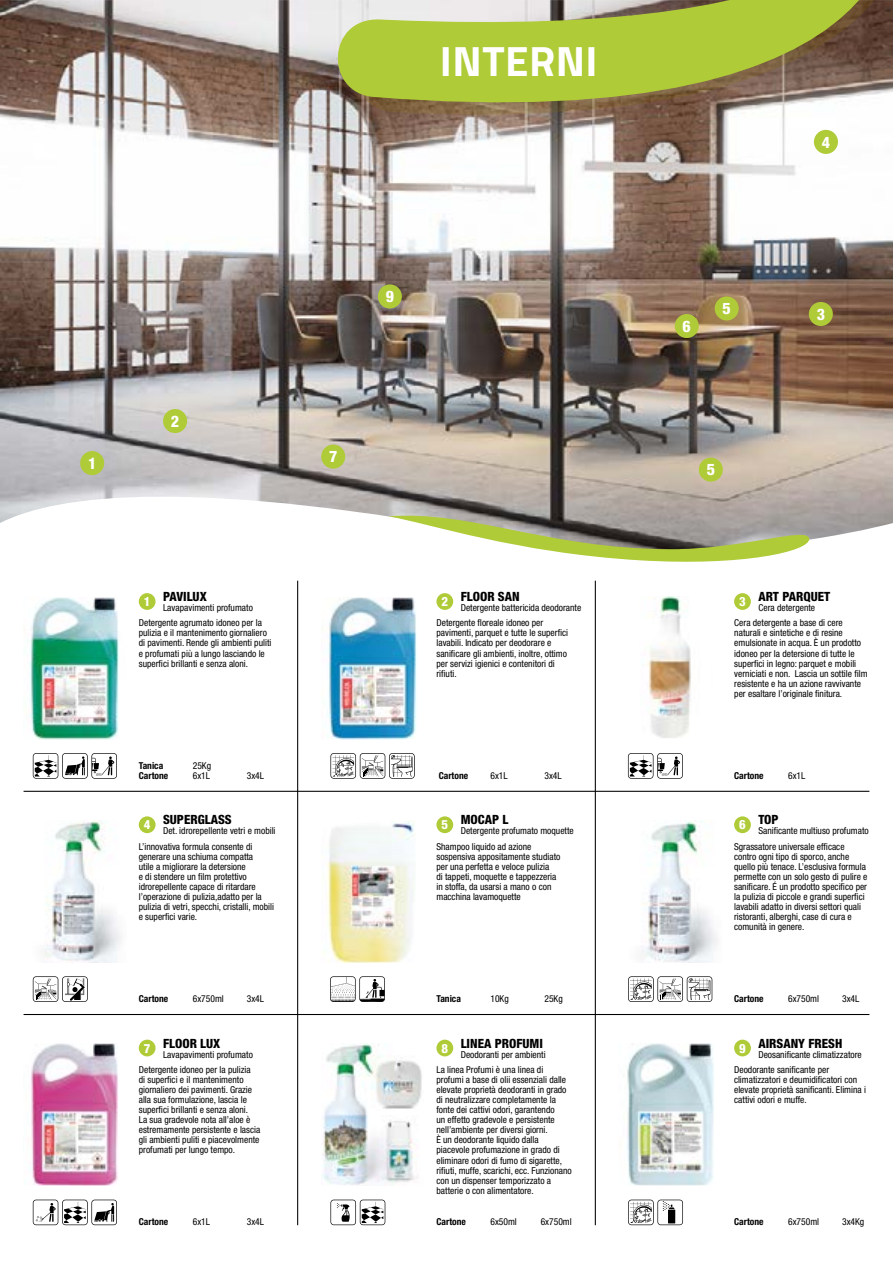
<style>
.page{position:relative;width:893px;height:1263px;background:#fff}
.page>*{position:absolute;margin:0;border:0;box-sizing:border-box;transform-origin:0 0}
.t1{font:700 42.45px "Titillium";letter-spacing:.01em;color:#fff}
.t2{font:800 condensed 15.9px "Helvetica Neue LT Std";color:#fff}
.t3{font:800 condensed 12.75px "Helvetica Neue LT Std";color:#000}
.t4{font:800 condensed 12.75px "Helvetica Neue LT Std";color:#fff}
.t5{font:condensed 9.6px/10.1px "Helvetica Neue LT Std";color:#000}
.t6{font:700 condensed 9.6px "Helvetica Neue LT Std";color:#000}
</style>
<div class="page">
<img style="left:0;top:0;width:893px;height:540px">
<svg style="left:628px;top:1199px;width:55px;height:26px"></svg>
<img style="left:627px;top:1043px;width:87px;height:143px">
<div style="left:734px;top:1040px;width:17px;height:16px;background:#afcb37;border-radius:50%"></div>
<svg style="left:324px;top:0;width:569px;height:141px;background:#aaae66"></svg>
<hr style="left:24px;top:1014px;width:845px;height:1px;background:#000">
<hr style="left:297px;top:581px;width:1px;height:644px;background:#000">
<hr style="left:595px;top:581px;width:1px;height:644px;background:#000">
<hr style="left:24px;top:791px;width:845px;height:1px;background:#000">
<svg style="left:389px;top:510px;width:420px;height:52px"></svg>
<div style="left:80px;top:451px;width:24px;height:24px;background:#afcb37;border-radius:50%"></div>
<div style="left:163px;top:409px;width:24px;height:24px;background:#afcb37;border-radius:50%"></div>
<div style="left:675px;top:314px;width:24px;height:24px;background:#afcb37;border-radius:50%"></div>
<div style="left:699px;top:458px;width:24px;height:24px;background:#afcb37;border-radius:50%"></div>
<div style="left:814px;top:130px;width:24px;height:24px;background:#afcb37;border-radius:50%"></div>
<div style="left:321px;top:445px;width:24px;height:24px;background:#afcb37;border-radius:50%"></div>
<div style="left:436px;top:816px;width:17px;height:17px;background:#afcb37;border-radius:50%"></div>
<img style="left:44px;top:820px;width:77px;height:142px">
<div style="left:139px;top:816px;width:17px;height:17px;background:#afcb37;border-radius:50%"></div>
<div style="left:734px;top:593px;width:17px;height:17px;background:#afcb37;border-radius:50%"></div>
<img style="left:322px;top:597px;width:95px;height:142px">
<div style="left:436px;top:593px;width:17px;height:17px;background:#afcb37;border-radius:50%"></div>
<img style="left:27px;top:597px;width:92px;height:142px">
<div style="left:139px;top:593px;width:17px;height:17px;background:#afcb37;border-radius:50%"></div>
<svg style="left:33px;top:753px;width:84px;height:26px"></svg>
<svg style="left:330px;top:753px;width:85px;height:26px"></svg>
<svg style="left:33px;top:976px;width:55px;height:26px"></svg>
<div style="left:734px;top:816px;width:17px;height:17px;background:#afcb37;border-radius:50%"></div>
<img style="left:641px;top:820px;width:76px;height:142px">
<svg style="left:628px;top:976px;width:84px;height:26px"></svg>
<img style="left:30px;top:1043px;width:88px;height:143px">
<div style="left:139px;top:1040px;width:17px;height:16px;background:#afcb37;border-radius:50%"></div>
<svg style="left:33px;top:1199px;width:84px;height:26px"></svg>
<div style="left:436px;top:1040px;width:17px;height:16px;background:#afcb37;border-radius:50%"></div>
<svg style="left:628px;top:753px;width:55px;height:26px"></svg>
<img style="left:323px;top:821px;width:92px;height:141px">
<svg style="left:330px;top:976px;width:55px;height:26px"></svg>
<img style="left:321px;top:1043px;width:58px;height:142px">
<img style="left:372px;top:1056px;width:50px;height:55px">
<img style="left:372px;top:1115px;width:46px;height:71px">
<svg style="left:330px;top:1199px;width:55px;height:26px"></svg>
<img style="left:647px;top:596px;width:44px;height:142px">
<div style="left:809px;top:302px;width:24px;height:24px;background:#afcb37;border-radius:50%"></div>
<div style="left:378px;top:284px;width:24px;height:24px;background:#afcb37;border-radius:50%"></div>
<div style="left:715px;top:296px;width:24px;height:24px;background:#afcb37;border-radius:50%"></div>
<h1 class="t1" style="left:440px;top:29px;width:159px">INTERNI</h1>
<h2 class="t2" style="left:822px;top:132px;width:10px">4</h2>
<h2 class="t2" style="left:88px;top:453px;width:10px">1</h2>
<h2 class="t2" style="left:171px;top:411px;width:10px">2</h2>
<h2 class="t2" style="left:386px;top:287px;width:10px">9</h2>
<h2 class="t2" style="left:329px;top:447px;width:10px">7</h2>
<h2 class="t2" style="left:683px;top:316px;width:10px">6</h2>
<h2 class="t2" style="left:723px;top:299px;width:10px">5</h2>
<h2 class="t2" style="left:707px;top:460px;width:10px">5</h2>
<h2 class="t2" style="left:817px;top:304px;width:10px">3</h2>
<h3 class="t4" style="left:144px;top:594px;width:8px">1</h3>
<h3 class="t3" style="left:163px;top:589px;width:45px">PAVILUX</h3>
<p class="t5" style="left:163px;top:603px;width:91px">Lavapavimenti profumato</p>
<h3 class="t4" style="left:441px;top:594px;width:8px">2</h3>
<h3 class="t3" style="left:461px;top:589px;width:60px">FLOOR SAN</h3>
<p class="t5" style="left:461px;top:603px;width:122px">Detergente battericida deodorante</p>
<h3 class="t4" style="left:739px;top:594px;width:8px">3</h3>
<h3 class="t3" style="left:759px;top:589px;width:73px">ART PARQUET</h3>
<p class="t5" style="left:759px;top:603px;width:58px">Cera detergente</p>
<p class="t5" style="left:139px;top:618px;width:134px">Detergente agrumato idoneo per la pulizia e il mantenimento giornaliero di pavimenti. Rende gli ambienti puliti e profumati più a lungo lasciando le superfici brillanti e senza aloni.</p>
<p class="t5" style="left:436px;top:618px;width:133px">Detergente floreale idoneo per pavimenti, parquet e tutte le superfici lavabili. Indicato per deodorare e sanificare gli ambienti, inoltre, ottimo per servizi igienici e contenitori di rifiuti.</p>
<p class="t5" style="left:734px;top:618px;width:135px">Cera detergente a base di cere naturali e sintetiche e di resine emulsionate in acqua. È un prodotto idoneo per la detersione di tutte le superfici in legno: parquet e mobili verniciati e non. Lascia un sottile film resistente e ha un azione ravvivante per esaltare l’originale finitura.</p>
<p class="t6" style="left:139px;top:759px;width:26px">Tanica</p>
<p class="t5" style="left:193px;top:760px;width:20px">25Kg</p>
<p class="t6" style="left:139px;top:769px;width:31px">Cartone</p>
<p class="t5" style="left:193px;top:770px;width:19px">6x1L</p>
<p class="t5" style="left:247px;top:770px;width:19px">3x4L</p>
<p class="t6" style="left:439px;top:769px;width:31px">Cartone</p>
<p class="t5" style="left:490px;top:770px;width:19px">6x1L</p>
<p class="t5" style="left:544px;top:770px;width:19px">3x4L</p>
<p class="t6" style="left:734px;top:769px;width:31px">Cartone</p>
<p class="t5" style="left:788px;top:770px;width:19px">6x1L</p>
<h3 class="t4" style="left:144px;top:817px;width:8px">4</h3>
<h3 class="t3" style="left:163px;top:812px;width:70px">SUPERGLASS</h3>
<p class="t5" style="left:163px;top:826px;width:114px">Det. idrorepellente vetri e mobili</p>
<p class="t5" style="left:139px;top:841px;width:137px">L’innovativa formula consente di generare una schiuma compatta<br>utile a migliorare la detersione<br>e di stendere un film protettivo idrorepellente capace di ritardare l’operazione di pulizia,adatto per la pulizia di vetri, specchi, cristalli, mobili e superfici varie.</p>
<h3 class="t4" style="left:441px;top:817px;width:8px">5</h3>
<h3 class="t3" style="left:461px;top:812px;width:49px">MOCAP L</h3>
<p class="t5" style="left:461px;top:826px;width:115px">Detergente profumato moquette</p>
<p class="t5" style="left:436px;top:841px;width:126px">Shampoo liquido ad azione sospensiva appositamente studiato per una perfetta e veloce pulizia<br>di tappeti, moquette e tappezzeria in stoffa, da usarsi a mano o con macchina lavamoquette</p>
<h3 class="t3" style="left:758px;top:812px;width:22px">TOP</h3>
<p class="t5" style="left:758px;top:826px;width:112px">Sanificante multiuso profumato</p>
<h3 class="t4" style="left:739px;top:817px;width:8px">6</h3>
<p class="t5" style="left:734px;top:841px;width:135px">Sgrassatore universale efficace contro ogni tipo di sporco, anche quello più tenace. L’esclusiva formula permette con un solo gesto di pulire e sanificare. É un prodotto specifico per la pulizia di piccole e grandi superfici lavabili adatto in diversi settori quali ristoranti, alberghi, case di cura e comunità in genere.</p>
<p class="t6" style="left:139px;top:993px;width:31px">Cartone</p>
<p class="t5" style="left:193px;top:993px;width:33px">6x750ml</p>
<p class="t5" style="left:247px;top:993px;width:19px">3x4L</p>
<p class="t6" style="left:436px;top:993px;width:26px">Tanica</p>
<p class="t5" style="left:490px;top:993px;width:20px">10Kg</p>
<p class="t5" style="left:544px;top:993px;width:20px">25Kg</p>
<p class="t6" style="left:734px;top:993px;width:31px">Cartone</p>
<p class="t5" style="left:788px;top:993px;width:33px">6x750ml</p>
<p class="t5" style="left:842px;top:993px;width:19px">3x4L</p>
<h3 class="t3" style="left:163px;top:1035px;width:59px">FLOOR LUX</h3>
<p class="t5" style="left:163px;top:1049px;width:91px">Lavapavimenti profumato</p>
<h3 class="t4" style="left:144px;top:1040px;width:8px">7</h3>
<h3 class="t4" style="left:441px;top:1040px;width:8px">8</h3>
<h3 class="t3" style="left:461px;top:1035px;width:84px">LINEA PROFUMI</h3>
<p class="t5" style="left:461px;top:1049px;width:86px">Deodoranti per ambienti</p>
<h3 class="t4" style="left:739px;top:1040px;width:8px">9</h3>
<h3 class="t3" style="left:758px;top:1035px;width:85px">AIRSANY FRESH</h3>
<p class="t5" style="left:758px;top:1049px;width:105px">Deosanificante climatizzatore</p>
<p class="t5" style="left:139px;top:1064px;width:123px">Detergente idoneo per la pulizia<br>di superfici e il mantenimento giornaliero dei pavimenti. Grazie alla sua formulazione, lascia le superfici brillanti e senza aloni.<br>La sua gradevole nota all’aloe è estremamente persistente e lascia gli ambienti puliti e piacevolmente profumati per lungo tempo.</p>
<p class="t5" style="left:436px;top:1064px;width:137px">La linea Profumi è una linea di profumi a base di olii essenziali dalle elevate proprietà deodoranti in grado di neutralizzare completamente la fonte dei cattivi odori, garantendo<br>un effetto gradevole e persistente nell’ambiente per diversi giorni.<br>È un deodorante liquido dalla piacevole profumazione in grado di eliminare odori di fumo di sigarette, rifiuti, muffe, scarichi, ecc. Funzionano con un dispenser temporizzato a batterie o con alimentatore.</p>
<p class="t5" style="left:734px;top:1064px;width:133px">Deodorante sanificante per climatizzatori e deumidificatori con elevate proprietà sanificanti. Elimina i cattivi odori e muffe.</p>
<p class="t6" style="left:139px;top:1216px;width:31px">Cartone</p>
<p class="t5" style="left:193px;top:1217px;width:19px">6x1L</p>
<p class="t5" style="left:247px;top:1217px;width:19px">3x4L</p>
<p class="t6" style="left:436px;top:1216px;width:31px">Cartone</p>
<p class="t5" style="left:490px;top:1217px;width:28px">6x50ml</p>
<p class="t5" style="left:541px;top:1217px;width:33px">6x750ml</p>
<p class="t6" style="left:734px;top:1216px;width:31px">Cartone</p>
<p class="t5" style="left:788px;top:1217px;width:33px">6x750ml</p>
<p class="t5" style="left:842px;top:1217px;width:24px">3x4Kg</p>
</div>
